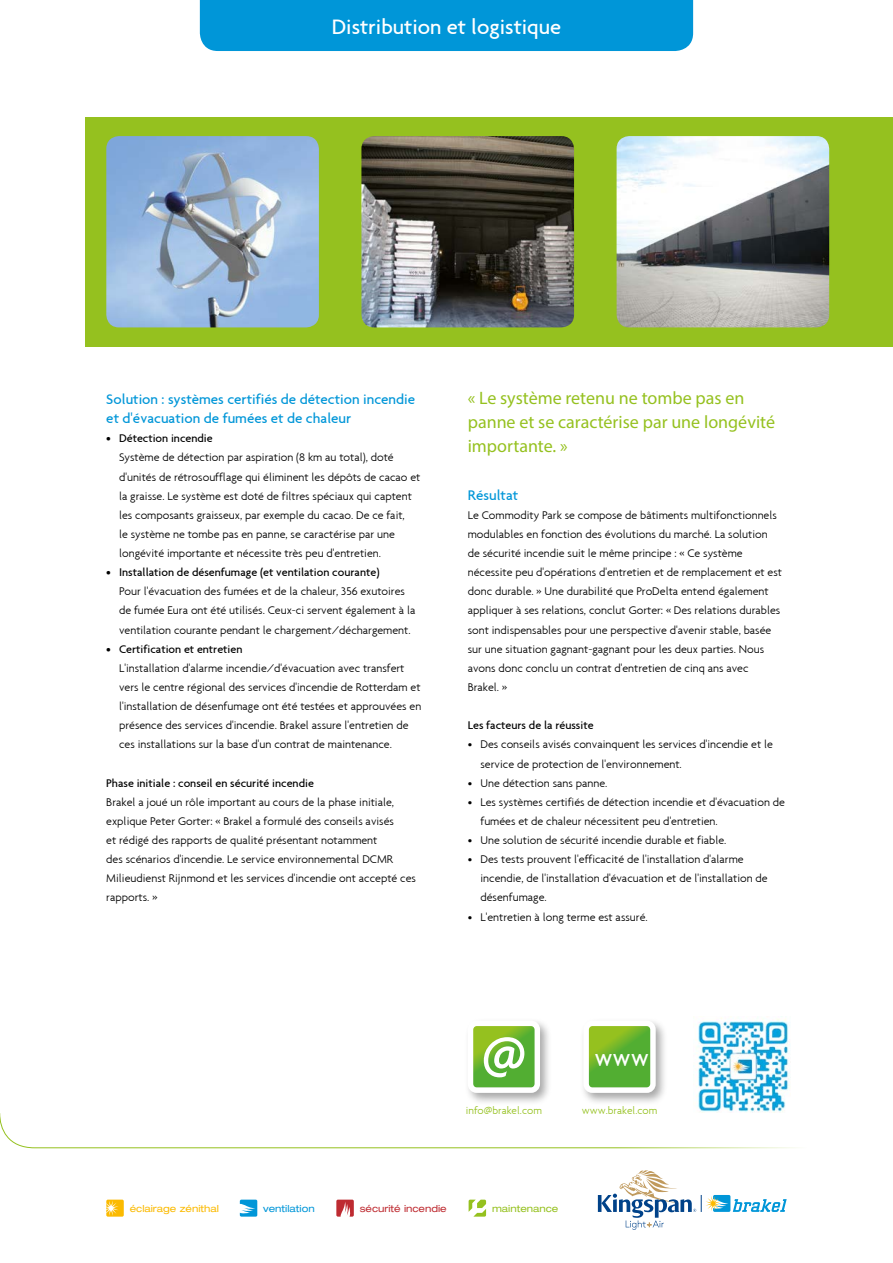
<style>
.page{position:relative;width:893px;height:1263px;background:#fff}
.page>*{position:absolute;margin:0;border:0;box-sizing:border-box;transform-origin:0 0}
.t1{font:500 60.6px "Agenda";color:#fff}
.t2{font:500 26.4px "Agenda";color:#fff}
.t3{font:500 22.5px "Agenda";color:#fff}
.t4{font:18px/24px "Myriad Pro";color:#95c11f}
.t5{font:500 15px/19.2px "Agenda";color:#0096d8}
.t6{font:300 12px/19.2px "Agenda";color:#000}
.t7{font:500 12px "Agenda";color:#000}
.t8{font:300 11.25px "Agenda";color:#95c11f}
.t9{font:expanded 9.75px "Helvetica Neue";color:#fbba00}
.t10{font:expanded 9.75px "Helvetica Neue";color:#be2b31}
.t11{font:expanded 9.75px "Helvetica Neue";color:#0096d8}
.t12{font:expanded 9.75px "Helvetica Neue";color:#95c11f}
</style>
<div class="page">
<div style="left:200px;top:0;width:493px;height:51px;background:#0096d8"></div>
<div style="left:85px;top:117px;width:808px;height:230px;background:#95c11f"></div>
<img style="left:106px;top:136px;width:213px;height:191px">
<img style="left:361px;top:136px;width:213px;height:191px">
<img style="left:617px;top:136px;width:212px;height:191px">
<svg style="left:0;top:1112px;width:796px;height:36px"></svg>
<div style="left:580px;top:1017px;width:88px;height:89px;background:#000;opacity:.35"></div>
<svg style="left:589px;top:1026px;width:61px;height:61px;background:#65b32d"></svg>
<div style="left:583px;top:1020px;width:73px;height:73px;border:5px solid #fff;border-radius:6px"></div>
<div style="left:464px;top:1017px;width:89px;height:89px;background:#000;opacity:.35"></div>
<svg style="left:474px;top:1026px;width:60px;height:61px;background:#65b32d"></svg>
<div style="left:468px;top:1020px;width:72px;height:73px;border:5px solid #fff;border-radius:6px"></div>
<img style="left:693px;top:1016px;width:97px;height:96px">
<svg style="left:106px;top:1199px;width:18px;height:17px"></svg>
<svg style="left:240px;top:1199px;width:17px;height:17px"></svg>
<svg style="left:336px;top:1199px;width:18px;height:17px"></svg>
<svg style="left:469px;top:1199px;width:17px;height:17px"></svg>
<svg style="left:598px;top:1170px;width:189px;height:60px"></svg>
<h3 class="t3" style="left:332px;top:13px;width:231px">Distribution et logistique</h3>
<p class="t5" style="left:106px;top:389px;width:310px">Solution : systèmes certifiés de détection incendie et d'évacuation de fumées et de chaleur</p>
<p class="t7" style="left:106px;top:431px;width:108px">• Détection incendie</p>
<p class="t6" style="left:119px;top:448px;width:303px">Système de détection par aspiration (8 km au total), doté d'unités de rétrosoufflage qui éliminent les dépôts de cacao et la graisse. Le système est doté de filtres spéciaux qui captent les composants graisseux, par exemple du cacao. De ce fait,<br>le système ne tombe pas en panne, se caractérise par une longévité importante et nécessite très peu d'entretien.</p>
<p class="t7" style="left:106px;top:565px;width:275px">• Installation de désenfumage (et ventilation courante)</p>
<p class="t6" style="left:119px;top:582px;width:298px">Pour l'évacuation des fumées et de la chaleur, 356 exutoires de fumée Eura ont été utilisés. Ceux-ci servent également à la ventilation courante pendant le chargement/déchargement.</p>
<p class="t7" style="left:106px;top:641px;width:138px">• Certification et entretien</p>
<p class="t6" style="left:119px;top:658px;width:304px">L'installation d'alarme incendie/d'évacuation avec transfert vers le centre régional des services d'incendie de Rotterdam et l'installation de désenfumage ont été testées et approuvées en présence des services d'incendie. Brakel assure l'entretien de ces installations sur la base d'un contrat de maintenance.</p>
<p class="t7" style="left:106px;top:775px;width:209px">Phase initiale : conseil en sécurité incendie</p>
<p class="t6" style="left:106px;top:792px;width:311px">Brakel a joué un rôle important au cours de la phase initiale, explique Peter Gorter: « Brakel a formulé des conseils avisés<br>et rédigé des rapports de qualité présentant notamment<br>des scénarios d'incendie. Le service environnemental DCMR Milieudienst Rijnmond et les services d'incendie ont accepté ces rapports. »</p>
<h3 class="t4" style="left:468px;top:386px;width:309px">« Le système retenu ne tombe pas en panne et se caractérise par une longévité importante. »</h3>
<p class="t5" style="left:468px;top:485px;width:52px">Résultat</p>
<p class="t6" style="left:468px;top:505px;width:316px">Le Commodity Park se compose de bâtiments multifonctionnels modulables en fonction des évolutions du marché. La solution de sécurité incendie suit le même principe : « Ce système nécessite peu d'opérations d'entretien et de remplacement et est donc durable. » Une durabilité que ProDelta entend également appliquer à ses relations, conclut Gorter: « Des relations durables sont indispensables pour une perspective d'avenir stable, basée sur une situation gagnant-gagnant pour les deux parties. Nous avons donc conclu un contrat d'entretien de cinq ans avec Brakel. »</p>
<p class="t7" style="left:468px;top:718px;width:127px">Les facteurs de la réussite</p>
<p class="t6" style="left:480px;top:735px;width:294px;text-indent:-13px">• Des conseils avisés convainquent les services d'incendie et le service de protection de l'environnement.</p>
<p class="t6" style="left:468px;top:773px;width:141px">• Une détection sans panne.</p>
<p class="t6" style="left:480px;top:792px;width:306px;text-indent:-13px">• Les systèmes certifiés de détection incendie et d'évacuation de fumées et de chaleur nécessitent peu d'entretien.</p>
<p class="t6" style="left:468px;top:830px;width:260px">• Une solution de sécurité incendie durable et fiable.</p>
<p class="t6" style="left:480px;top:849px;width:289px;text-indent:-13px">• Des tests prouvent l'efficacité de l'installation d'alarme incendie, de l'installation d'évacuation et de l'installation de désenfumage.</p>
<p class="t6" style="left:468px;top:907px;width:181px">• L'entretien à long terme est assuré.</p>
<h1 class="t1" style="left:481px;top:1020px;width:47px">@</h1>
<h2 class="t2" style="left:594px;top:1041px;width:56px">www</h2>
<p class="t8" style="left:466px;top:1104px;width:78px">info@brakel.com</p>
<p class="t8" style="left:582px;top:1104px;width:77px">www.brakel.com</p>
<p class="t9" style="left:130px;top:1202px;width:91px">éclairage zénithal</p>
<p class="t11" style="left:263px;top:1202px;width:53px">ventilation</p>
<p class="t10" style="left:360px;top:1202px;width:89px">sécurité incendie</p>
<p class="t12" style="left:492px;top:1202px;width:68px">maintenance</p>
</div>
